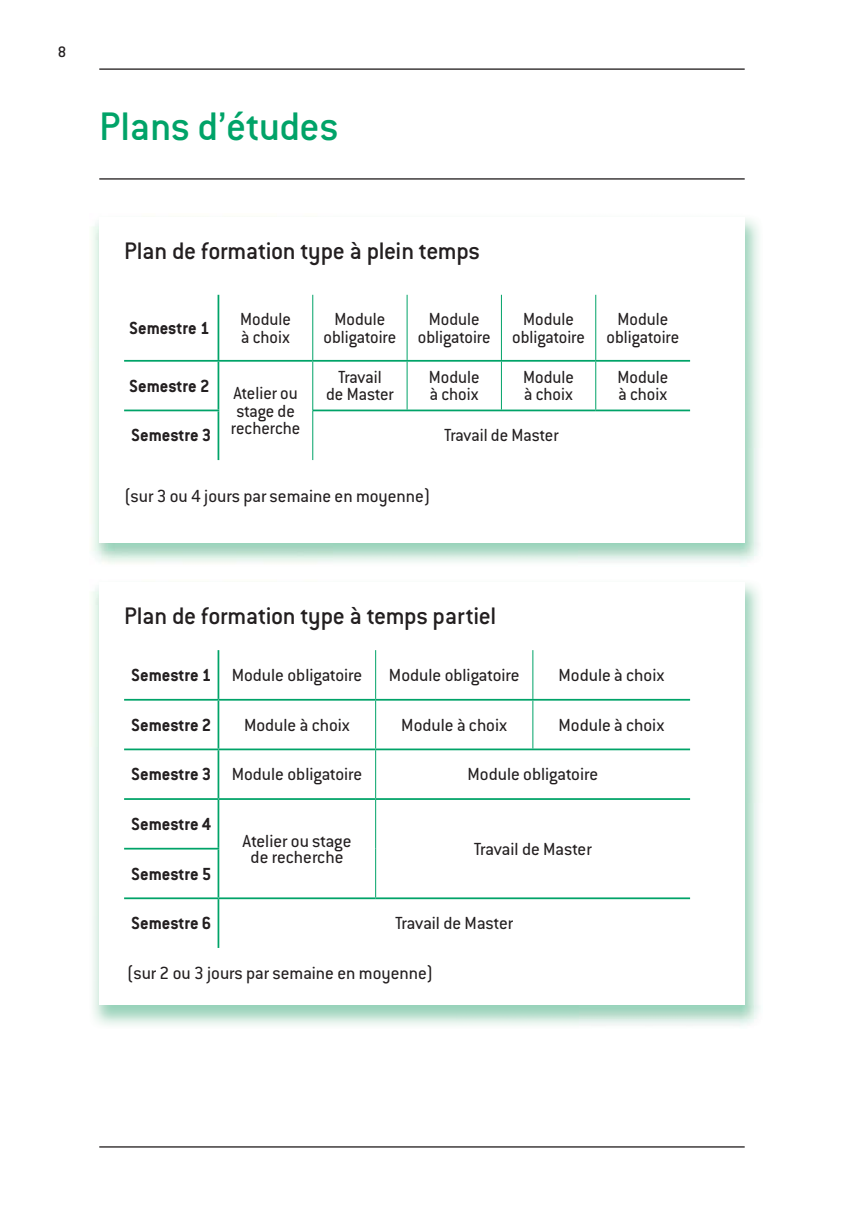
<style>
.page{position:relative;width:844px;height:1216px;background:#fff}
.page>*{position:absolute;margin:0;border:0;box-sizing:border-box;transform-origin:0 0}
.t1{font:500 43.75px "Conduit ITC Std";letter-spacing:-.015em;color:#00a368}
.t2{font:500 26.25px "Conduit ITC Std";letter-spacing:-.015em;color:#231f20}
.t3{font:19.25px/17.5px "Conduit ITC Std";color:#231f20;text-align:center}
.t4{font:700 19.25px "Conduit ITC Std";color:#231f20}
.t5{font:500 16.62px "Conduit ITC Std";color:#231f20}
.s1{font-weight:700}
</style>
<div class="page">
<hr style="left:99px;top:68px;width:645px;height:2px;background:#231f20">
<hr style="left:99px;top:1146px;width:645px;height:1px;background:#231f20">
<img style="left:93px;top:583px;width:667px;height:443px">
<div style="left:99px;top:582px;width:645px;height:422px;background:#fff"></div>
<hr style="left:217px;top:650px;width:2px;height:49px;background:#00a368">
<hr style="left:217px;top:700px;width:2px;height:48px;background:#00a368">
<hr style="left:217px;top:750px;width:2px;height:48px;background:#00a368">
<hr style="left:217px;top:799px;width:2px;height:48px;background:#00a368">
<hr style="left:217px;top:849px;width:2px;height:48px;background:#00a368">
<hr style="left:217px;top:899px;width:2px;height:48px;background:#00a368">
<hr style="left:375px;top:650px;width:1px;height:49px;background:#00a368">
<hr style="left:532px;top:650px;width:1px;height:49px;background:#00a368">
<hr style="left:375px;top:700px;width:1px;height:48px;background:#00a368">
<hr style="left:532px;top:700px;width:1px;height:48px;background:#00a368">
<hr style="left:375px;top:750px;width:1px;height:48px;background:#00a368">
<hr style="left:375px;top:799px;width:1px;height:49px;background:#00a368">
<hr style="left:375px;top:848px;width:1px;height:49px;background:#00a368">
<hr style="left:124px;top:897px;width:94px;height:2px;background:#00a368">
<hr style="left:124px;top:847px;width:95px;height:2px;background:#00a368">
<hr style="left:218px;top:897px;width:157px;height:2px;background:#00a368">
<hr style="left:375px;top:897px;width:315px;height:2px;background:#00a368">
<hr style="left:124px;top:798px;width:94px;height:1px;background:#00a368">
<hr style="left:218px;top:798px;width:157px;height:1px;background:#00a368">
<hr style="left:375px;top:798px;width:315px;height:1px;background:#00a368">
<hr style="left:124px;top:748px;width:94px;height:2px;background:#00a368">
<hr style="left:218px;top:748px;width:157px;height:2px;background:#00a368">
<hr style="left:375px;top:748px;width:315px;height:2px;background:#00a368">
<hr style="left:124px;top:699px;width:94px;height:1px;background:#00a368">
<hr style="left:218px;top:699px;width:157px;height:1px;background:#00a368">
<hr style="left:375px;top:699px;width:315px;height:1px;background:#00a368">
<img style="left:93px;top:218px;width:666px;height:345px">
<div style="left:99px;top:217px;width:645px;height:325px;background:#fff"></div>
<hr style="left:312px;top:295px;width:1px;height:65px;background:#00a368">
<hr style="left:406px;top:295px;width:1px;height:65px;background:#00a368">
<hr style="left:501px;top:295px;width:1px;height:65px;background:#00a368">
<hr style="left:595px;top:295px;width:1px;height:65px;background:#00a368">
<hr style="left:312px;top:410px;width:1px;height:50px;background:#00a368">
<hr style="left:312px;top:361px;width:1px;height:49px;background:#00a368">
<hr style="left:406px;top:361px;width:1px;height:48px;background:#00a368">
<hr style="left:501px;top:361px;width:1px;height:48px;background:#00a368">
<hr style="left:595px;top:361px;width:1px;height:48px;background:#00a368">
<hr style="left:217px;top:295px;width:2px;height:65px;background:#00a368">
<hr style="left:217px;top:361px;width:2px;height:48px;background:#00a368">
<hr style="left:217px;top:411px;width:2px;height:49px;background:#00a368">
<hr style="left:124px;top:360px;width:189px;height:1px;background:#00a368">
<hr style="left:313px;top:360px;width:282px;height:1px;background:#00a368">
<hr style="left:595px;top:360px;width:95px;height:1px;background:#00a368">
<hr style="left:313px;top:409px;width:282px;height:2px;background:#00a368">
<hr style="left:595px;top:409px;width:95px;height:2px;background:#00a368">
<hr style="left:124px;top:409px;width:95px;height:2px;background:#00a368">
<hr style="left:99px;top:178px;width:645px;height:1px;background:#231f20">
<p class="t5" style="left:58px;top:45px;width:10px">8</p>
<h1 class="t1" style="left:99px;top:108px;width:241px">Plans d’études</h1>
<h2 class="t2" style="left:124px;top:239px;width:357px">Plan de formation type à plein temps</h2>
<p class="t4" style="left:129px;top:320px;width:82px">Semestre 1</p>
<p class="t3" style="left:240px;top:312px;width:52px;text-align:left">Module à choix</p>
<p class="t3" style="left:323px;top:312px;width:74px">Module obligatoire</p>
<p class="t3" style="left:418px;top:312px;width:74px">Module obligatoire</p>
<p class="t3" style="left:512px;top:312px;width:74px">Module obligatoire</p>
<p class="t3" style="left:606px;top:312px;width:74px">Module obligatoire</p>
<p class="t3" style="left:129px;top:374px;width:170px;line-height:24.8px;text-align:right"><span class="s1">Semestre 2</span> Atelier ou stage de</p>
<p class="t3" style="left:231px;top:420px;width:71px">recherche</p>
<p class="t3" style="left:326px;top:369px;width:69px">Travail<br>de Master</p>
<p class="t3" style="left:429px;top:369px;width:52px;text-align:left">Module à choix</p>
<p class="t3" style="left:523px;top:369px;width:52px;text-align:left">Module à choix</p>
<p class="t3" style="left:617px;top:369px;width:52px;text-align:left">Module à choix</p>
<p class="t4" style="left:131px;top:427px;width:82px">Semestre 3</p>
<p class="t3" style="left:444px;top:428px;width:116px">Travail de Master</p>
<p class="t3" style="left:124px;top:488px;width:308px">(sur 3 ou 4 jours par semaine en moyenne)</p>
<h2 class="t2" style="left:124px;top:604px;width:373px">Plan de formation type à temps partiel</h2>
<p class="t3" style="left:131px;top:667px;width:233px"><span class="s1">Semestre 1</span> Module obligatoire</p>
<p class="t3" style="left:389px;top:667px;width:132px">Module obligatoire</p>
<p class="t3" style="left:558px;top:667px;width:107px">Module à choix</p>
<p class="t4" style="left:131px;top:716px;width:82px">Semestre 2</p>
<p class="t3" style="left:244px;top:717px;width:107px">Module à choix</p>
<p class="t3" style="left:401px;top:717px;width:107px">Module à choix</p>
<p class="t3" style="left:558px;top:717px;width:107px">Module à choix</p>
<p class="t3" style="left:131px;top:767px;width:233px"><span class="s1">Semestre 3</span> Module obligatoire</p>
<p class="t3" style="left:467px;top:767px;width:132px">Module obligatoire</p>
<p class="t4" style="left:131px;top:815px;width:82px">Semestre 4</p>
<p class="t3" style="left:242px;top:834px;width:110px;line-height:15.8px">Atelier ou stage de recherche</p>
<p class="t3" style="left:474px;top:841px;width:119px">Travail de Master</p>
<p class="t4" style="left:131px;top:865px;width:82px">Semestre 5</p>
<p class="t4" style="left:131px;top:915px;width:82px">Semestre 6</p>
<p class="t3" style="left:395px;top:915px;width:119px">Travail de Master</p>
<p class="t3" style="left:127px;top:966px;width:308px">(sur 2 ou 3 jours par semaine en moyenne)</p>
</div>
